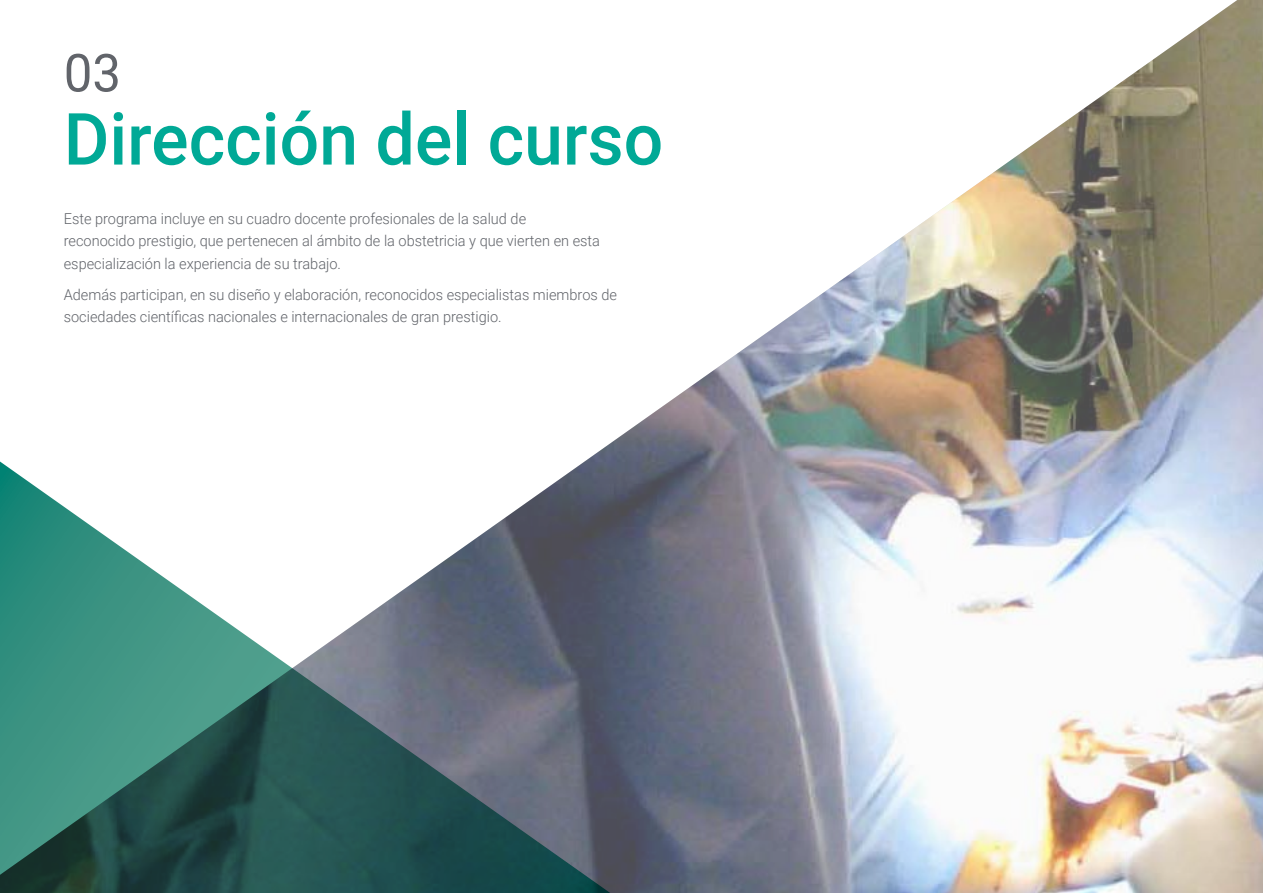
<style>
.page{position:relative;width:1263px;height:893px;background:#fff}
.page>*{position:absolute;margin:0;border:0;box-sizing:border-box;transform-origin:0 0}
.t1{font:500 72px "Roboto";color:#00a996}
.t2{font:52.5px "Roboto";color:#61646a}
.t3{font:300 15px/22.5px "Roboto";color:#61646a}
</style>
<div class="page">
<img style="left:606px;top:0;width:657px;height:893px">
<svg style="left:0;top:446px;width:640px;height:447px"></svg>
<h2 class="t2" style="left:64px;top:36px;width:59px">03</h2>
<h1 class="t1" style="left:64px;top:89px;width:601px">Dirección del curso</h1>
<p class="t3" style="left:64px;top:207px;width:538px">Este programa incluye en su cuadro docente profesionales de la salud de reconocido prestigio, que pertenecen al ámbito de la obstetricia y que vierten en esta especialización la experiencia de su trabajo.</p>
<p class="t3" style="left:64px;top:283px;width:555px">Además participan, en su diseño y elaboración, reconocidos especialistas miembros de sociedades científicas nacionales e internacionales de gran prestigio.</p>
</div>
